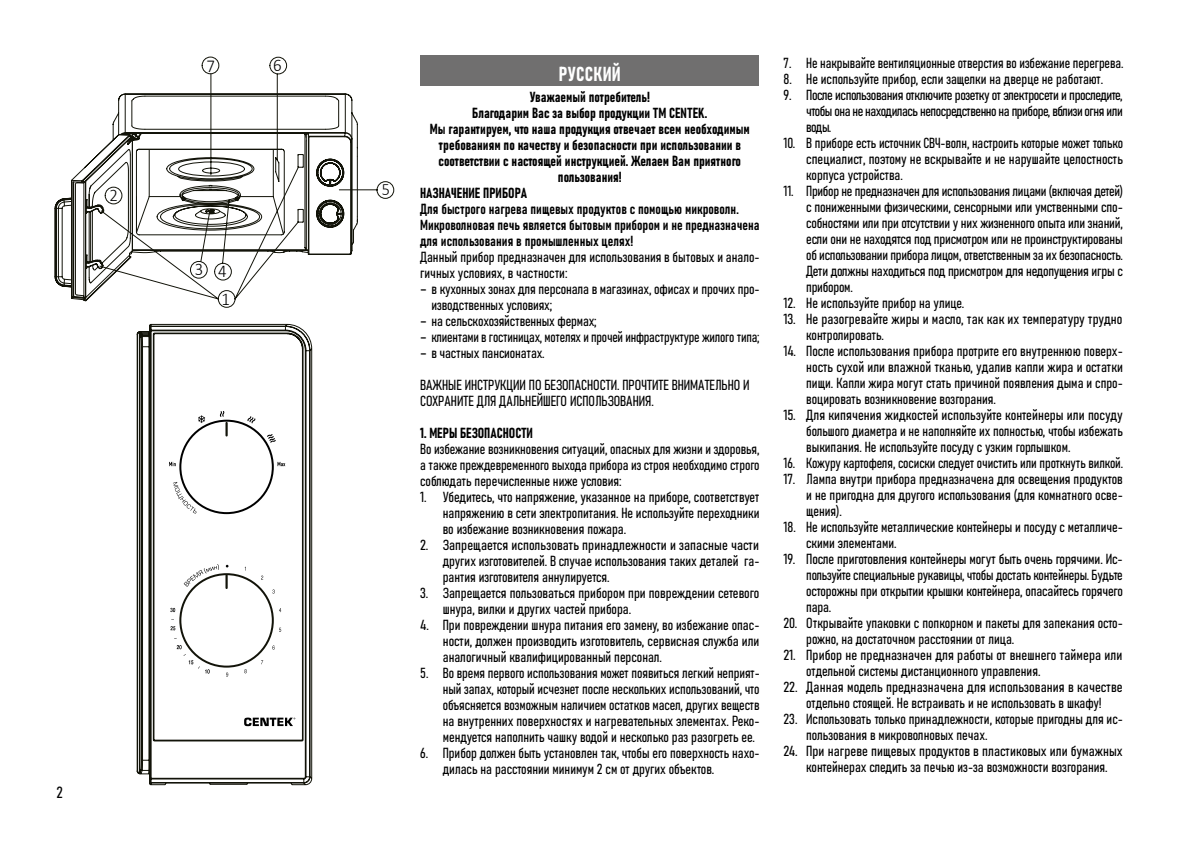
<style>
.page{position:relative;width:1191px;height:842px;background:#fff}
.page>*{position:absolute;margin:0;border:0;box-sizing:border-box;transform-origin:0 0}
.t1{font:20px "Bahnschrift";letter-spacing:.015em;color:#fff}
.t2{font:300 18px/28.4px "Calibri";color:#000;text-align:right;scale:.94 1}
.t3{font:300 17.2px "Calibri";color:#000;scale:.94 1}
.t4{font:16px "Bahnschrift";color:#000}
.t5{font:14.4px/16px "Bahnschrift";color:#000;text-align:justify}
.s1{font-size:16px}
</style>
<div class="page">
<div style="left:420px;top:55px;width:338px;height:31px;background:#706f6f"></div>
<svg style="left:137px;top:324px;width:175px;height:461px"></svg>
<div style="left:179px;top:573px;width:95px;height:95px;border:2px solid #121309;border-radius:50%"></div>
<svg style="left:244px;top:718px;width:51px;height:8px"></svg>
<svg style="left:277px;top:462px;width:8px;height:4px"></svg>
<svg style="left:247px;top:416px;width:8px;height:7px"></svg>
<svg style="left:267px;top:434px;width:9px;height:9px"></svg>
<svg style="left:272px;top:589px;width:3px;height:5px"></svg>
<svg style="left:272px;top:645px;width:3px;height:5px"></svg>
<svg style="left:244px;top:669px;width:3px;height:4px"></svg>
<svg style="left:170px;top:626px;width:5px;height:4px"></svg>
<svg style="left:170px;top:608px;width:5px;height:4px"></svg>
<svg style="left:177px;top:645px;width:33px;height:29px"></svg>
<svg style="left:169px;top:411px;width:59px;height:179px"></svg>
<svg style="left:66px;top:93px;width:328px;height:215px"></svg>
<svg style="left:54px;top:56px;width:290px;height:231px"></svg>
<p class="t2" style="left:109px;top:181px;width:11px">2</p>
<p class="t2" style="left:206px;top:52px;width:11px">7</p>
<p class="t2" style="left:273px;top:51px;width:11px">6</p>
<p class="t2" style="left:195px;top:256px;width:39px">3 4<br>1</p>
<p class="t4" style="left:56px;top:781px;width:8px">2</p>
<p class="t3" style="left:382px;top:179px;width:10px">5</p>
<h1 class="t1" style="left:559px;top:58px;width:63px">РУССКИЙ</h1>
<p class="t5" style="left:529px;top:88px;width:122px">Уважаемый потребитель!</p>
<p class="t5" style="left:472px;top:104px;width:237px">Благодарим Вас за выбор продукции ТМ CENTEK.</p>
<p class="t5" style="left:430px;top:120px;width:321px">Мы гарантируем, что наша продукция отвечает всем необходимым</p>
<p class="t5" style="left:438px;top:136px;width:304px">требованиям по качеству и безопасности при использовании в</p>
<p class="t5" style="left:438px;top:152px;width:304px">соответствии с настоящей инструкцией. Желаем Вам приятного</p>
<p class="t5" style="left:558px;top:168px;width:65px">пользования!</p>
<p class="t5" style="left:420px;top:184px;width:109px">НАЗНАЧЕНИЕ ПРИБОРА</p>
<p class="t5" style="left:420px;top:200px;width:320px">Для быстрого нагрева пищевых продуктов с помощью микроволн.</p>
<p class="t5" style="left:420px;top:216px;width:341px">Микроволновая печь является бытовым прибором и не предназначена</p>
<p class="t5" style="left:420px;top:232px;width:215px">для использования в промышленных целях!</p>
<p class="t5" style="left:420px;top:248px;width:341px">Данный прибор предназначен для использования в бытовых и анало-</p>
<p class="t5" style="left:420px;top:264px;width:149px">гичных условиях, в частности:</p>
<p class="t5" style="left:431px;top:280px;width:329px;text-indent:-11px"><span class="s1">–</span> в кухонных зонах для персонала в магазинах, офисах и прочих про&shy;изводственных условиях;</p>
<p class="t5" style="left:420px;top:312px;width:178px"><span class="s1">–</span> на сельскохозяйственных фермах;</p>
<p class="t5" style="left:420px;top:328px;width:341px"><span class="s1">–</span> клиентами в гостиницах, мотелях и прочей инфраструктуре жилого типа;</p>
<p class="t5" style="left:420px;top:344px;width:126px"><span class="s1">–</span> в частных пансионатах.</p>
<p class="t5" style="left:420px;top:376px;width:331px">ВАЖНЫЕ ИНСТРУКЦИИ ПО БЕЗОПАСНОСТИ. ПРОЧТИТЕ ВНИМАТЕЛЬНО И<br>СОХРАНИТЕ ДЛЯ ДАЛЬНЕЙШЕГО ИСПОЛЬЗОВАНИЯ.</p>
<p class="t5" style="left:420px;top:424px;width:341px;text-align:left">1. МЕРЫ БЕЗОПАСНОСТИ<br>Во избежание возникновения ситуаций, опасных для жизни и здоровья, а также преждевременного выхода прибора из строя необходимо строго соблюдать перечисленные ниже условия:</p>
<p class="t5" style="left:443px;top:488px;width:318px;text-indent:-23px">1. Убедитесь, что напряжение, указанное на приборе, соответствует напряжению в сети электропитания. Не используйте переходники во избежание возникновения пожара.</p>
<p class="t5" style="left:443px;top:536px;width:318px;text-indent:-23px">2. Запрещается использовать принадлежности и запасные части других изготовителей. В случае использования таких деталей га&shy;рантия изготовителя аннулируется.</p>
<p class="t5" style="left:443px;top:584px;width:318px;text-indent:-23px">3. Запрещается пользоваться прибором при повреждении сетевого шнура, вилки и других частей прибора.</p>
<p class="t5" style="left:443px;top:616px;width:318px;text-indent:-23px">4. При повреждении шнура питания его замену, во избежание опас&shy;ности, должен производить изготовитель, сервисная служба или аналогичный квалифицированный персонал.</p>
<p class="t5" style="left:443px;top:664px;width:318px;text-indent:-23px">5. Во время первого использования может появиться легкий неприят&shy;ный запах, который исчезнет после нескольких использований, что объясняется возможным наличием остатков масел, других веществ на внутренних поверхностях и нагревательных элементах. Реко&shy;мендуется наполнить чашку водой и несколько раз разогреть ее.</p>
<p class="t5" style="left:443px;top:744px;width:318px;text-indent:-23px">6. Прибор должен быть установлен так, чтобы его поверхность нахо&shy;дилась на расстоянии минимум 2 см от других объектов.</p>
<p class="t5" style="left:783px;top:54px;width:341px">7. Не накрывайте вентиляционные отверстия во избежание перегрева.</p>
<p class="t5" style="left:783px;top:70px;width:321px">8. Не используйте прибор, если защелки на дверце не работают.</p>
<p class="t5" style="left:806px;top:86px;width:318px;text-indent:-23px">9. После использования отключите розетку от электросети и проследите, чтобы она не находилась непосредственно на приборе, вблизи огня или воды.</p>
<p class="t5" style="left:806px;top:134px;width:318px;text-indent:-23px">10. В приборе есть источник СВЧ-волн, настроить которые может только специалист, поэтому не вскрывайте и не нарушайте целостность корпуса устройства.</p>
<p class="t5" style="left:806px;top:182px;width:318px;text-indent:-23px">11. Прибор не предназначен для использования лицами (включая детей) с пониженными физическими, сенсорными или умственными спо&shy;собностями или при отсутствии у них жизненного опыта или знаний, если они не находятся под присмотром или не проинструктированы об использовании прибора лицом, ответственным за их безопасность.<br>Дети должны находиться под присмотром для недопущения игры с прибором.</p>
<p class="t5" style="left:783px;top:294px;width:182px">12. Не используйте прибор на улице.</p>
<p class="t5" style="left:806px;top:310px;width:318px;text-indent:-23px">13. Не разогревайте жиры и масло, так как их температуру трудно контролировать.</p>
<p class="t5" style="left:806px;top:342px;width:318px;text-indent:-23px">14. После использования прибора протрите его внутреннюю поверх&shy;ность сухой или влажной тканью, удалив капли жира и остатки пищи. Капли жира могут стать причиной появления дыма и спро&shy;воцировать возникновение возгорания.</p>
<p class="t5" style="left:806px;top:406px;width:318px;text-indent:-23px">15. Для кипячения жидкостей используйте контейнеры или посуду большого диаметра и не наполняйте их полностью, чтобы избежать выкипания. Не используйте посуду с узким горлышком.</p>
<p class="t5" style="left:783px;top:454px;width:341px">16. Кожуру картофеля, сосиски следует очистить или проткнуть вилкой.</p>
<p class="t5" style="left:806px;top:470px;width:318px;text-indent:-23px">17. Лампа внутри прибора предназначена для освещения продуктов и не пригодна для другого использования (для комнатного осве&shy;щения).</p>
<p class="t5" style="left:806px;top:518px;width:318px;text-indent:-23px">18. Не используйте металлические контейнеры и посуду с металличе&shy;скими элементами.</p>
<p class="t5" style="left:806px;top:550px;width:318px;text-indent:-23px">19. После приготовления контейнеры могут быть очень горячими. Ис&shy;пользуйте специальные рукавицы, чтобы достать контейнеры. Будьте осторожны при открытии крышки контейнера, опасайтесь горячего пара.</p>
<p class="t5" style="left:806px;top:614px;width:318px;text-indent:-23px">20. Открывайте упаковки с попкорном и пакеты для запекания осто&shy;рожно, на достаточном расстоянии от лица.</p>
<p class="t5" style="left:806px;top:646px;width:318px;text-indent:-23px">21. Прибор не предназначен для работы от внешнего таймера или отдельной системы дистанционного управления.</p>
<p class="t5" style="left:783px;top:678px;width:340px;text-align:center">22. Данная модель предназначена для использования в качестве отдельно стоящей. Не встраивать и не использовать в шкафу!</p>
<p class="t5" style="left:806px;top:710px;width:318px;text-indent:-23px">23. Использовать только принадлежности, которые пригодны для ис&shy;пользования в микроволновых печах.</p>
<p class="t5" style="left:783px;top:742px;width:340px;text-align:center">24. При нагреве пищевых продуктов в пластиковых или бумажных контейнерах следить за печью из-за возможности возгорания.</p>
</div>
